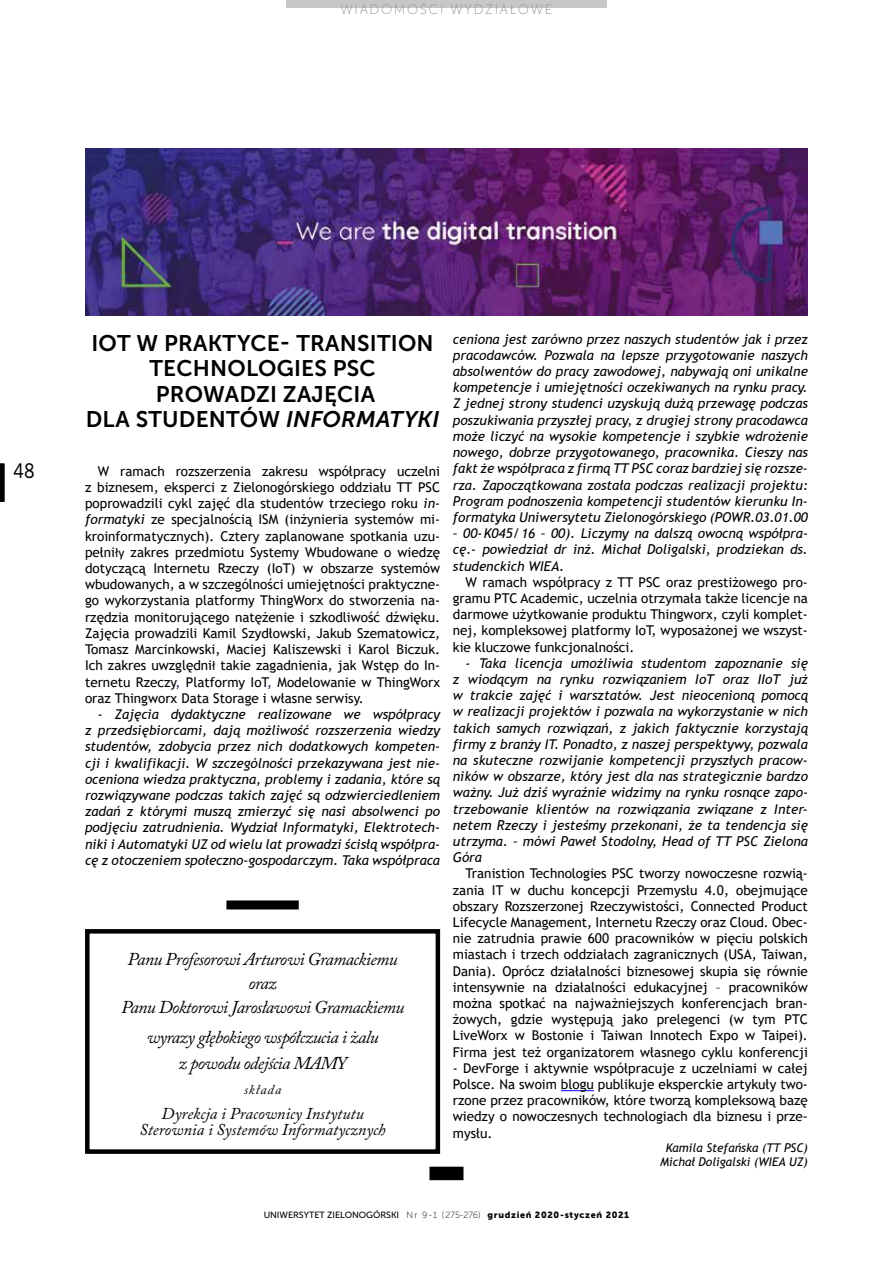
<style>
.page{position:relative;width:893px;height:1263px;background:#fff}
.page>*{position:absolute;margin:0;border:0;box-sizing:border-box;transform-origin:0 0}
.t1{font:22.5px/25.5px "Museo Sans 700";letter-spacing:.01em;color:#000;text-align:center}
.t2{font:21px "EFN Bureau OT";color:#000}
.t3{font:italic 18px/24px "Adobe Caslon Pro";letter-spacing:-.03em;color:#000;text-align:center}
.t4{font:italic 16.5px/16.5px "Adobe Caslon Pro";color:#000;text-align:center}
.t5{font:italic 13.5px/16.2px "Trebuchet MS";color:#000;text-align:justify}
.t6{font:13.5px/16.2px "Trebuchet MS";color:#000;text-align:justify}
.t7{font:13.5px "Museo Sans 100";letter-spacing:.12em;color:#929292}
.t8{font:italic 13.5px "Adobe Caslon Pro";letter-spacing:.075em;color:#000}
.t9{font:italic 12px/14.4px "Trebuchet MS";color:#000;text-align:center}
.t10{font:9px "Museo Sans 500";letter-spacing:-.005em;color:#000}
.s1{font-style:italic}
.s2{font-family:"Calibri"}
.s3{color:#172b4d}
.s4{font-family:"Museo Sans 100"}
.s5{font-family:"Museo Sans 900"}
</style>
<div class="page">
<hr style="left:0;top:463px;width:4px;height:39px;background:#000">
<div style="left:286px;top:0;width:321px;height:8px;background:#c7c7c7"></div>
<img style="left:85px;top:149px;width:723px;height:166px">
<hr style="left:561px;top:1090px;width:33px;height:1px;background:#00f">
<div style="left:85px;top:929px;width:355px;height:225px;border:4px solid #000"></div>
<div style="left:429px;top:1167px;width:34px;height:13px;background:#000"></div>
<div style="left:226px;top:900px;width:73px;height:9px;background:#000"></div>
<p class="t7" style="left:341px;top:3px;width:213px">WIADOMOŚCI WYDZIAŁOWE</p>
<h2 class="t2" style="left:13px;top:459px;width:23px">48</h2>
<h1 class="t1" style="left:86px;top:330px;width:355px">IOT W PRAKTYCE- TRANSITION<br>TECHNOLOGIES PSC<br>PROWADZI ZAJĘCIA<br>DLA STUDENTÓW <span class="s1">INFORMATYKI</span></h1>
<p class="t6" style="left:85px;top:463px;width:357px;text-indent:13px">W ramach rozszerzenia zakresu współpracy uczelni z biznesem, eksperci z Zielonogórskiego oddziału TT PSC poprowadzili cykl zajęć dla studentów trzeciego roku <span class="s1">in&shy;formatyki</span> ze specjalnością ISM (inżynieria systemów mi&shy;kroinformatycznych). Cztery zaplanowane spotkania uzu&shy;pełni<span class="s2">ły</span> zakres przedmiotu Systemy Wbudowane o wiedzę dotyczącą Internetu Rzeczy (IoT) w obszarze systemów wbudowanych, a w szczególności umiejętności praktyczne&shy;go wykorzystania platformy ThingWorx do stworzenia na&shy;rzędzia monitorującego natężenie i szkodliwość dźwięku.<br>Zajęcia prowadzili Kamil Szydłowski, Jakub Szematowicz, Tomasz Marcinkowski, Maciej Kaliszewski i Karol Biczuk.<br>Ich zakres uwzględni<span class="s2">ł</span> takie zagadnienia, jak Wstęp do In&shy;ternetu Rzeczy<span class="s3">,</span> Platformy IoT<span class="s3">,</span> Modelowanie w ThingWorx oraz Thingworx Data Storage i własne serwisy.</p>
<p class="t5" style="left:85px;top:706px;width:357px;text-indent:13px">- Zajęcia dydaktyczne realizowane we współpracy z przedsiębiorcami, dają możliwość rozszerzenia wiedzy studentów, zdobycia przez nich dodatkowych kompeten&shy;cji i kwalifikacji. W szczególności przekazywana jest nie&shy;oceniona wiedza praktyczna, problemy i zadania, które są rozwiązywane podczas takich zajęć są odzwierciedleniem zadań z którymi muszą zmierzyć się nasi absolwenci po podjęciu zatrudnienia. Wydział Informatyki, Elektrotech&shy;niki i Automatyki UZ od wielu lat prowadzi ścisłą współpra&shy;cę z otoczeniem społeczno-gospodarczym. Taka współpraca</p>
<h3 class="t3" style="left:121px;top:947px;width:284px">Panu Profesorowi Arturowi Gramackiemu oraz<br>Panu Doktorowi Jarosławowi Gramackiemu</h3>
<h3 class="t3" style="left:147px;top:1024px;width:233px;line-height:25.5px">wyrazy głębokiego współczucia i żalu z powodu odejścia MAMY</h3>
<p class="t8" style="left:244px;top:1081px;width:39px">składa</p>
<p class="t4" style="left:140px;top:1105px;width:247px">Dyrekcja i Pracownicy Instytutu<br>Sterownia i Systemów Informatycznych</p>
<p class="t5" style="left:453px;top:331px;width:357px">ceniona jest zarówno przez naszych studentów jak i przez pracodawców. Pozwala na lepsze przygotowanie naszych absolwentów do pracy zawodowej, nabywają oni unikalne kompetencje i umiejętności oczekiwanych na rynku pracy.<br>Z jednej strony studenci uzyskują dużą przewagę podczas poszukiwania przyszłej pracy, z drugiej strony pracodawca może liczyć na wysokie kompetencje i szybkie wdrożenie nowego, dobrze przygotowanego, pracownika. Cieszy nas fakt że współpraca z firmą TT PSC coraz bardziej się rozsze&shy;rza. Zapoczątkowana została podczas realizacji projektu:<br>Program podnoszenia kompetencji studentów kierunku In&shy;formatyka Uniwersytetu Zielonogórskiego (POWR.03.01.00</p>
<p class="t5" style="left:453px;top:525px;width:357px">– 00-K045/16 – 00). Liczymy na dalszą owocną współpra&shy;cę.- powiedział dr inż. Michał Doligalski, prodziekan ds. studenckich WIEA.</p>
<p class="t6" style="left:453px;top:574px;width:357px;text-indent:13px">W ramach współpracy z TT PSC oraz prestiżowego pro&shy;gramu PTC Academic, uczelnia otrzymała także licencje na darmowe użytkowanie produktu Thingworx, czyli komplet&shy;nej, kompleksowej platformy IoT, wyposażonej we wszyst&shy;kie kluczowe funkcjonalności.</p>
<p class="t5" style="left:453px;top:655px;width:357px;text-indent:13px">- Taka licencja umożliwia studentom zapoznanie się z wiodącym na rynku rozwiązaniem IoT oraz IIoT już w trakcie zajęć i warsztatów. Jest nieocenioną pomocą w realizacji projektów i pozwala na wykorzystanie w nich takich samych rozwiązań, z jakich faktycznie korzystają firmy z branży IT. Ponadto, z naszej perspektywy, pozwala na skuteczne rozwijanie kompetencji przyszłych pracow&shy;ników w obszarze, który jest dla nas strategicznie bardzo ważny. Już dziś wyraźnie widzimy na rynku rosnące zapo&shy;trzebowanie klientów na rozwiązania związane z Inter&shy;netem Rzeczy i jesteśmy przekonani, że ta tendencja się utrzyma. – mówi Paweł Stodolny, Head of TT PSC Zielona Góra</p>
<p class="t6" style="left:453px;top:865px;width:357px;text-indent:13px">Tranistion Technologies PSC tworzy nowoczesne rozwią&shy;zania IT w duchu koncepcji Przemysłu 4.0, obejmujące obszary Rozszerzonej Rzeczywistości, Connected Product Lifecycle Management, Internetu Rzeczy oraz Cloud. Obec&shy;nie zatrudnia prawie 600 pracowników w pięciu polskich miastach i trzech oddziałach zagranicznych (USA, Taiwan, Dania). Oprócz działalności biznesowej skupia się równie intensywnie na działalności edukacyjnej – pracowników można spotkać na najważniejszych konferencjach bran&shy;żowych, gdzie występują jako prelegenci (w tym PTC LiveWorx w Bostonie i Taiwan Innotech Expo w Taipei).<br>Firma jest też organizatorem własnego cyklu konferencji</p>
<p class="t6" style="left:453px;top:1060px;width:357px">- DevForge i aktywnie współpracuje z uczelniami w całej Polsce. Na swoim blogu publikuje eksperckie artykuły two&shy;rzone przez pracowników, które tworzą kompleksową bazę wiedzy o nowoczesnych technologiach dla biznesu i prze&shy;mysłu.</p>
<p class="t9" style="left:660px;top:1140px;width:149px">Kamila Stefańska (TT PSC)<br>Michał Doligalski (WIEA UZ)</p>
<p class="t10" style="left:264px;top:1210px;width:367px">UNIWERSYTET ZIELONOGÓRSKI <span class="s4">Nr 9-1 (275-276)</span> <span class="s5">grudzień 2020-styczeń 2021</span></p>
</div>
